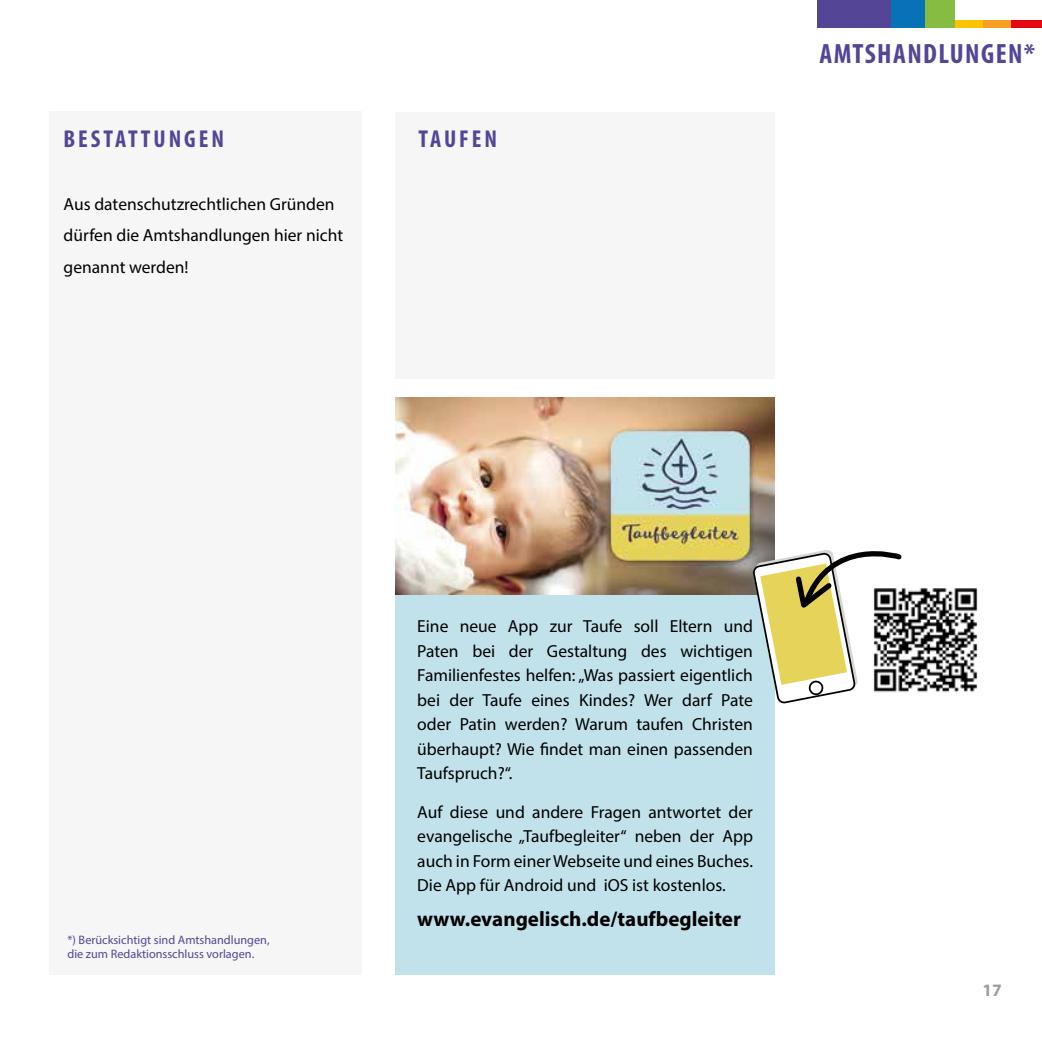
<style>
.page{position:relative;width:1042px;height:1042px;background:#fff}
.page>*{position:absolute;margin:0;border:0;box-sizing:border-box;transform-origin:0 0}
.t1{font:700 condensed 28px "Myriad Pro";letter-spacing:.05em;color:#554596}
.t2{font:700 condensed 24.5px "Myriad Pro";letter-spacing:.12em;color:#554596}
.t3{font:700 21px "Myriad Pro";color:#000}
.t4{font:17.5px/24.5px "Myriad Pro";color:#000;text-align:justify}
.t5{font:700 17.5px "Myriad Pro";color:#9d9d9c}
.t6{font:12.25px/14px "Myriad Pro";color:#554596}
</style>
<div class="page">
<div style="left:817px;top:0;width:74px;height:27px;background:#554596"></div>
<div style="left:891px;top:0;width:34px;height:27px;background:#0872b9"></div>
<div style="left:954px;top:20px;width:29px;height:7px;background:#fdc300"></div>
<div style="left:983px;top:20px;width:29px;height:7px;background:#f59e24"></div>
<div style="left:1012px;top:20px;width:30px;height:7px;background:#e30613"></div>
<div style="left:925px;top:0;width:30px;height:27px;background:#86bd40"></div>
<div style="left:50px;top:112px;width:312px;height:863px;background:#f6f6f6"></div>
<div style="left:395px;top:112px;width:379px;height:266px;background:#f6f6f6"></div>
<div style="left:395px;top:592px;width:379px;height:383px;background:#c1e2eb"></div>
<img style="left:395px;top:397px;width:379px;height:198px">
<img style="left:904px;top:588px;width:74px;height:105px">
<svg style="left:751px;top:536px;width:153px;height:169px"></svg>
<h2 class="t2" style="left:64px;top:123px;width:162px">BESTATTUNGEN</h2>
<p class="t4" style="left:64px;top:188px;width:281px;line-height:31.5px;text-align:left">Aus datenschutzrechtlichen Gründen dürfen die Amtshandlungen hier nicht genannt werden!</p>
<h2 class="t2" style="left:418px;top:123px;width:80px">TAUFEN</h2>
<h1 class="t1" style="left:819px;top:36px;width:217px">AMTSHANDLUNGEN*</h1>
<p class="t6" style="left:67px;top:932px;width:204px">*) Berücksichtigt sind Amtshandlungen, die zum Redaktionsschluss vorlagen.</p>
<p class="t4" style="left:417px;top:614px;width:337px">Eine neue App zur Taufe soll Eltern und Paten bei der Gestaltung des wichtigen Familienfestes helfen: „Was passiert eigentlich bei der Taufe eines Kindes? Wer darf Pate oder Patin werden? Warum taufen Christen überhaupt? Wie findet man einen passenden Taufspruch?“.</p>
<p class="t4" style="left:417px;top:799px;width:337px">Auf diese und andere Fragen antwortet der evangelische „Taufbegleiter“ neben der App auch in Form einer Webseite und eines Buches.<br>Die App für Android und iOS ist kostenlos.</p>
<p class="t3" style="left:417px;top:905px;width:325px">www.evangelisch.de/taufbegleiter</p>
<p class="t5" style="left:982px;top:978px;width:21px">17</p>
</div>
